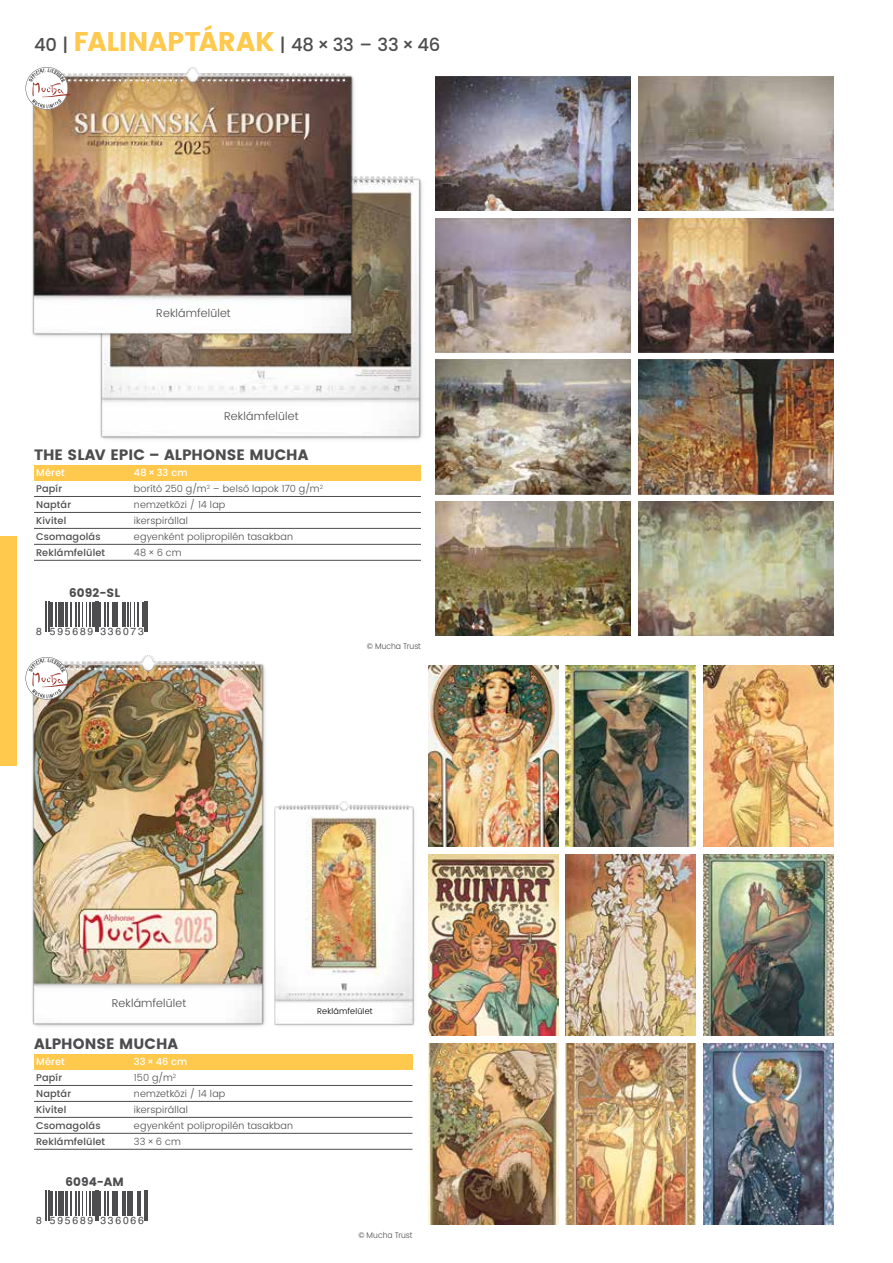
<style>
.page{position:relative;width:893px;height:1263px;background:#fff}
.page>*{position:absolute;margin:0;border:0;box-sizing:border-box;transform-origin:0 0}
.t1{font:500 18px "Poppins";letter-spacing:-.01em;color:#4d4d4f}
.t2{font:700 15px "Poppins";color:#4d4d4f}
.t3{font:700 12px "Poppins";letter-spacing:.01em;color:#4d4d4f}
.t4{font:300 11.25px "Poppins";letter-spacing:.015em;color:#4d4d4f}
.t5{font:10.35px "Helvetica";letter-spacing:.17em;color:#4d4d4f}
.t6{font:300 9.75px "Poppins";letter-spacing:.02em;color:#4d4d4f}
.t7{font:500 9.75px "Poppins";letter-spacing:.015em;color:#4d4d4f}
.t8{font:500 9.75px "Poppins";letter-spacing:.015em;color:#fff}
.t9{font:300 8.25px "Poppins";letter-spacing:-.005em;color:#4d4d4f;scale:.95 1}
.t10{font:300 8.25px "Poppins";letter-spacing:.02em;color:#000}
.s1{font-weight:700;font-size:27px;color:#ffc94e}
</style>
<div class="page">
<div style="left:0;top:536px;width:17px;height:229px;background:#ffc94e"></div>
<div style="left:34px;top:1054px;width:378px;height:15px;background:#ffc94e"></div>
<hr style="left:34px;top:1085px;width:378px;height:1px;background:#4d4d4f">
<hr style="left:34px;top:1101px;width:378px;height:1px;background:#4d4d4f">
<hr style="left:34px;top:1117px;width:378px;height:1px;background:#4d4d4f">
<hr style="left:34px;top:1133px;width:378px;height:1px;background:#4d4d4f">
<hr style="left:34px;top:1149px;width:378px;height:1px;background:#4d4d4f">
<img style="left:274px;top:802px;width:141px;height:224px">
<img style="left:32px;top:656px;width:233px;height:371px">
<img style="left:428px;top:665px;width:130px;height:182px">
<img style="left:428px;top:854px;width:130px;height:182px">
<img style="left:428px;top:1043px;width:130px;height:182px">
<img style="left:703px;top:665px;width:130px;height:182px">
<img style="left:703px;top:1043px;width:130px;height:182px">
<img style="left:703px;top:854px;width:130px;height:182px">
<img style="left:566px;top:665px;width:130px;height:182px">
<img style="left:566px;top:1043px;width:130px;height:182px">
<img style="left:566px;top:854px;width:130px;height:182px">
<svg style="left:26px;top:657px;width:45px;height:42px"></svg>
<img style="left:100px;top:176px;width:322px;height:264px">
<img style="left:32px;top:67px;width:326px;height:272px">
<img style="left:436px;top:77px;width:195px;height:134px">
<img style="left:436px;top:218px;width:195px;height:134px">
<img style="left:436px;top:360px;width:195px;height:134px">
<img style="left:436px;top:501px;width:195px;height:135px">
<img style="left:638px;top:77px;width:195px;height:134px">
<img style="left:638px;top:218px;width:195px;height:134px">
<img style="left:638px;top:360px;width:195px;height:134px">
<img style="left:638px;top:501px;width:195px;height:135px">
<div style="left:34px;top:465px;width:387px;height:15px;background:#ffc94e"></div>
<hr style="left:34px;top:496px;width:387px;height:1px;background:#4d4d4f">
<hr style="left:34px;top:512px;width:387px;height:1px;background:#4d4d4f">
<hr style="left:34px;top:528px;width:387px;height:1px;background:#4d4d4f">
<hr style="left:34px;top:544px;width:387px;height:1px;background:#4d4d4f">
<hr style="left:34px;top:560px;width:387px;height:1px;background:#4d4d4f">
<hr style="left:46px;top:602px;width:1px;height:30px;background:#4d4d4f">
<hr style="left:48px;top:602px;width:1px;height:30px;background:#4d4d4f">
<hr style="left:50px;top:602px;width:2px;height:25px;background:#4d4d4f">
<svg style="left:56px;top:602px;width:4px;height:25px"></svg>
<hr style="left:61px;top:602px;width:3px;height:25px;background:#4d4d4f">
<hr style="left:65px;top:602px;width:2px;height:25px;background:#4d4d4f">
<svg style="left:71px;top:602px;width:20px;height:25px"></svg>
<hr style="left:92px;top:602px;width:2px;height:25px;background:#4d4d4f">
<hr style="left:95px;top:602px;width:1px;height:30px;background:#4d4d4f">
<hr style="left:97px;top:602px;width:1px;height:30px;background:#4d4d4f">
<svg style="left:100px;top:602px;width:8px;height:25px"></svg>
<hr style="left:112px;top:602px;width:2px;height:25px;background:#4d4d4f">
<svg style="left:115px;top:602px;width:3px;height:25px"></svg>
<hr style="left:122px;top:602px;width:3px;height:25px;background:#4d4d4f">
<hr style="left:127px;top:602px;width:2px;height:25px;background:#4d4d4f">
<svg style="left:130px;top:602px;width:14px;height:25px"></svg>
<hr style="left:145px;top:602px;width:1px;height:30px;background:#4d4d4f">
<hr style="left:147px;top:602px;width:1px;height:30px;background:#4d4d4f">
<hr style="left:46px;top:1191px;width:1px;height:30px;background:#4d4d4f">
<hr style="left:48px;top:1191px;width:1px;height:30px;background:#4d4d4f">
<hr style="left:50px;top:1191px;width:2px;height:24px;background:#4d4d4f">
<svg style="left:56px;top:1191px;width:4px;height:24px"></svg>
<hr style="left:61px;top:1191px;width:3px;height:24px;background:#4d4d4f">
<hr style="left:65px;top:1191px;width:2px;height:24px;background:#4d4d4f">
<svg style="left:71px;top:1191px;width:20px;height:24px"></svg>
<hr style="left:92px;top:1191px;width:2px;height:24px;background:#4d4d4f">
<hr style="left:95px;top:1191px;width:1px;height:30px;background:#4d4d4f">
<hr style="left:97px;top:1191px;width:1px;height:30px;background:#4d4d4f">
<svg style="left:100px;top:1191px;width:8px;height:24px"></svg>
<hr style="left:112px;top:1191px;width:2px;height:24px;background:#4d4d4f">
<svg style="left:115px;top:1191px;width:3px;height:24px"></svg>
<hr style="left:122px;top:1191px;width:3px;height:24px;background:#4d4d4f">
<hr style="left:127px;top:1191px;width:2px;height:24px;background:#4d4d4f">
<svg style="left:130px;top:1191px;width:10px;height:24px"></svg>
<hr style="left:145px;top:1191px;width:1px;height:30px;background:#4d4d4f">
<hr style="left:147px;top:1191px;width:1px;height:30px;background:#4d4d4f">
<svg style="left:26px;top:67px;width:45px;height:43px"></svg>
<h1 class="t1" style="left:34px;top:31px;width:408px">40 | <span class="s1">FALINAPTÁRAK</span> | 48 × 33 – 33 × 46</h1>
<p class="t4" style="left:156px;top:305px;width:76px">Reklámfelület</p>
<p class="t4" style="left:224px;top:408px;width:76px">Reklámfelület</p>
<h2 class="t2" style="left:34px;top:446px;width:276px">THE SLAV EPIC – ALPHONSE MUCHA</h2>
<p class="t8" style="left:36px;top:465px;width:30px">Méret</p>
<p class="t8" style="left:134px;top:465px;width:55px">48×33 cm</p>
<p class="t7" style="left:36px;top:481px;width:27px">Papír</p>
<p class="t6" style="left:134px;top:482px;width:191px">borító 250 g/m<sup>2</sup> – belső lapok 170 g/m<sup>2</sup></p>
<p class="t7" style="left:36px;top:497px;width:36px">Naptár</p>
<p class="t6" style="left:134px;top:498px;width:93px">nemzetközi / 14 lap</p>
<p class="t7" style="left:36px;top:513px;width:32px">Kivitel</p>
<p class="t6" style="left:134px;top:513px;width:56px">ikerspirállal</p>
<p class="t7" style="left:36px;top:529px;width:66px">Csomagolás</p>
<p class="t6" style="left:134px;top:529px;width:161px">egyenként polipropilén tasakban</p>
<p class="t7" style="left:36px;top:545px;width:71px">Reklámfelület</p>
<p class="t6" style="left:134px;top:545px;width:49px">48×6 cm</p>
<p class="t3" style="left:69px;top:586px;width:52px">6092-SL</p>
<p class="t5" style="left:36px;top:624px;width:109px">8 595689 336073</p>
<p class="t9" style="left:367px;top:640px;width:58px">© Mucha Trust</p>
<p class="t4" style="left:112px;top:995px;width:76px">Reklámfelület</p>
<h2 class="t2" style="left:34px;top:1035px;width:146px">ALPHONSE MUCHA</h2>
<p class="t8" style="left:36px;top:1054px;width:30px">Méret</p>
<p class="t8" style="left:134px;top:1054px;width:55px">33×46 cm</p>
<p class="t7" style="left:36px;top:1070px;width:27px">Papír</p>
<p class="t6" style="left:134px;top:1070px;width:44px">150 g/m<sup>2</sup></p>
<p class="t7" style="left:36px;top:1086px;width:36px">Naptár</p>
<p class="t6" style="left:134px;top:1086px;width:93px">nemzetközi / 14 lap</p>
<p class="t7" style="left:36px;top:1102px;width:32px">Kivitel</p>
<p class="t6" style="left:134px;top:1102px;width:56px">ikerspirállal</p>
<p class="t7" style="left:36px;top:1118px;width:66px">Csomagolás</p>
<p class="t6" style="left:134px;top:1118px;width:161px">egyenként polipropilén tasakban</p>
<p class="t7" style="left:36px;top:1134px;width:71px">Reklámfelület</p>
<p class="t6" style="left:134px;top:1134px;width:48px">33×6 cm</p>
<p class="t3" style="left:65px;top:1175px;width:60px">6094-AM</p>
<p class="t5" style="left:36px;top:1213px;width:109px">8 595689 336066</p>
<p class="t10" style="left:317px;top:1005px;width:57px">Reklámfelület</p>
<p class="t9" style="left:358px;top:1229px;width:58px">© Mucha Trust</p>
</div>
